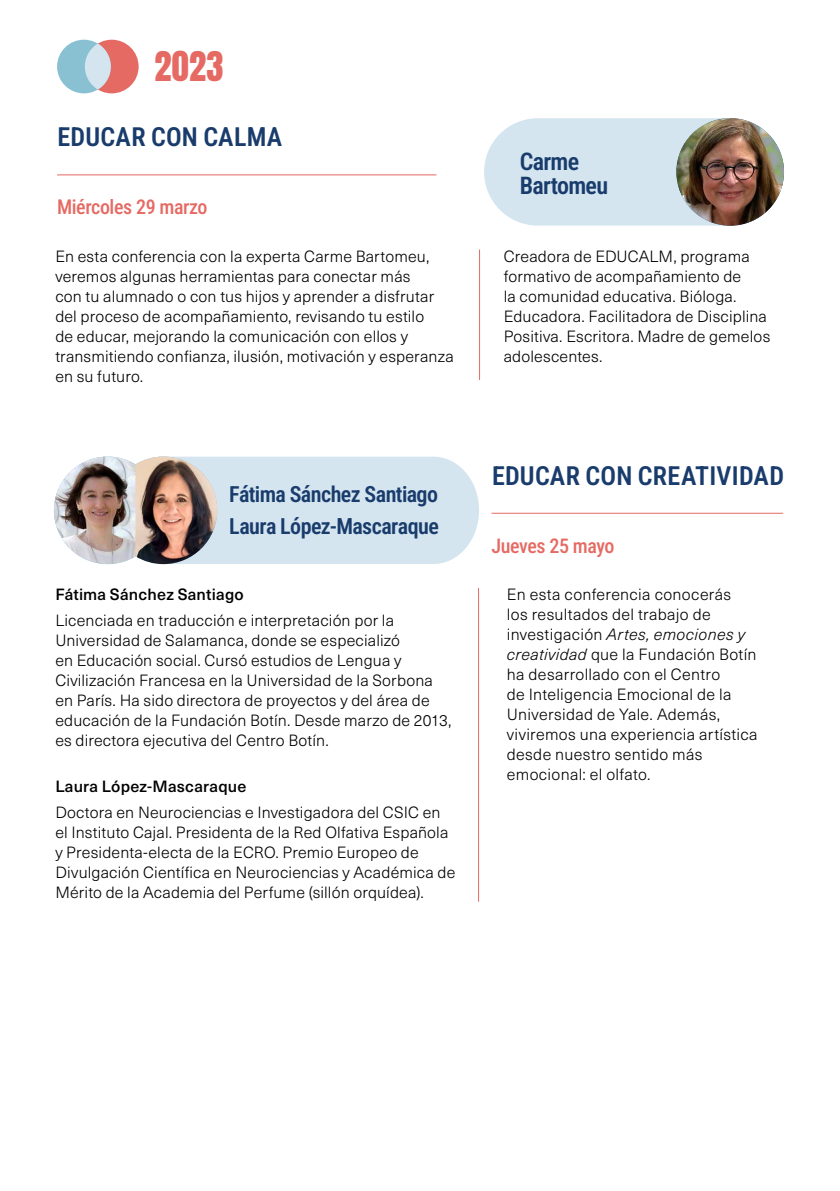
<style>
.page{position:relative;width:840px;height:1191px;background:#fff}
.page>*{position:absolute;margin:0;border:0;box-sizing:border-box;transform-origin:0 0}
.t1{font:34.4px "Anton";color:#e56a63}
.t2{font:600 26px "Roboto Condensed";letter-spacing:.01em;color:#193c6c}
.t3{font:600 24px/24px "Roboto Condensed";letter-spacing:-.03em;color:#193c6c}
.t4{font:600 22px/32px "Roboto Condensed";letter-spacing:-.025em;color:#193c6c}
.t5{font:500 20px "Roboto Condensed";letter-spacing:-.02em;color:#e56a63}
.t6{font:300 16px/20px "Neue Haas Unica W1 G";letter-spacing:.01em;color:#000}
.t7{font:500 16px "Neue Haas Unica W1 G";letter-spacing:.01em;color:#000}
.s1{font-style:italic}
</style>
<div class="page">
<div style="left:217px;top:456px;width:262px;height:108px;background:#d4e5ef"></div>
<img style="left:54px;top:456px;width:163px;height:108px">
<hr style="left:479px;top:249px;width:1px;height:131px;background:#e56a63">
<hr style="left:478px;top:588px;width:1px;height:313px;background:#e56a63">
<hr style="left:57px;top:174px;width:379px;height:1px;background:#e56a63">
<hr style="left:491px;top:513px;width:291px;height:1px;background:#e56a63">
<svg style="left:484px;top:118px;width:238px;height:108px;background:#d6e6ef"></svg>
<img style="left:676px;top:118px;width:107px;height:108px;border-radius:54px">
<div style="left:85px;top:40px;width:53px;height:53px;background:#e56a63;border-radius:50%"></div>
<div style="left:57px;top:40px;width:54px;height:53px;background:#89c1d3;border-radius:50%"></div>
<div style="left:85px;top:44px;width:26px;height:45px;background:#d4e5ef;border-radius:50%"></div>
<h1 class="t1" style="left:154px;top:49px;width:71px">2023</h1>
<h2 class="t2" style="left:57px;top:119px;width:226px">EDUCAR CON CALMA</h2>
<p class="t5" style="left:57px;top:193px;width:152px">Miércoles 29 marzo</p>
<p class="t6" style="left:55px;top:245px;width:400px">En esta conferencia con la experta Carme Bartomeu, veremos algunas herramientas para conectar más<br>con tu alumnado o con tus hijos y aprender a disfrutar del proceso de acompañamiento, revisando tu estilo<br>de educar, mejorando la comunicación con ellos y transmitiendo confianza, ilusión, motivación y esperanza en su futuro.</p>
<h3 class="t4" style="left:229px;top:477px;width:211px">Fátima Sánchez Santiago<br>Laura López-Mascaraque</h3>
<p class="t7" style="left:55px;top:582px;width:190px">Fátima Sánchez Santiago</p>
<p class="t6" style="left:55px;top:609px;width:397px">Licenciada en traducción e interpretación por la Universidad de Salamanca, donde se especializó<br>en Educación social. Cursó estudios de Lengua y Civilización Francesa en la Universidad de la Sorbona en París. Ha sido directora de proyectos y del área de educación de la Fundación Botín. Desde marzo de 2013, es directora ejecutiva del Centro Botín.</p>
<p class="t7" style="left:55px;top:774px;width:192px">Laura López-Mascaraque</p>
<p class="t6" style="left:55px;top:801px;width:401px">Doctora en Neurociencias e Investigadora del CSIC en el Instituto Cajal. Presidenta de la Red Olfativa Española y Presidenta-electa de la ECRO. Premio Europeo de Divulgación Científica en Neurociencias y Académica de Mérito de la Academia del Perfume (sillón orquídea).</p>
<h3 class="t3" style="left:519px;top:148px;width:90px">Carme<br>Bartomeu</h3>
<p class="t6" style="left:503px;top:245px;width:268px">Creadora de EDUCALM, programa formativo de acompañamiento de<br>la comunidad educativa. Bióloga.<br>Educadora. Facilitadora de Disciplina<br>Positiva. Escritora. Madre de gemelos adolescentes.</p>
<h2 class="t2" style="left:491px;top:457px;width:293px">EDUCAR CON CREATIVIDAD</h2>
<p class="t5" style="left:491px;top:531px;width:124px">Jueves 25 mayo</p>
<p class="t6" style="left:506px;top:584px;width:252px">En esta conferencia conocerás<br>los resultados del trabajo de investigación <span class="s1">Artes, emociones y creatividad</span> que la Fundación Botín ha desarrollado con el Centro<br>de Inteligencia Emocional de la<br>Universidad de Yale. Además, viviremos una experiencia artística desde nuestro sentido más emocional: el olfato.</p>
</div>
